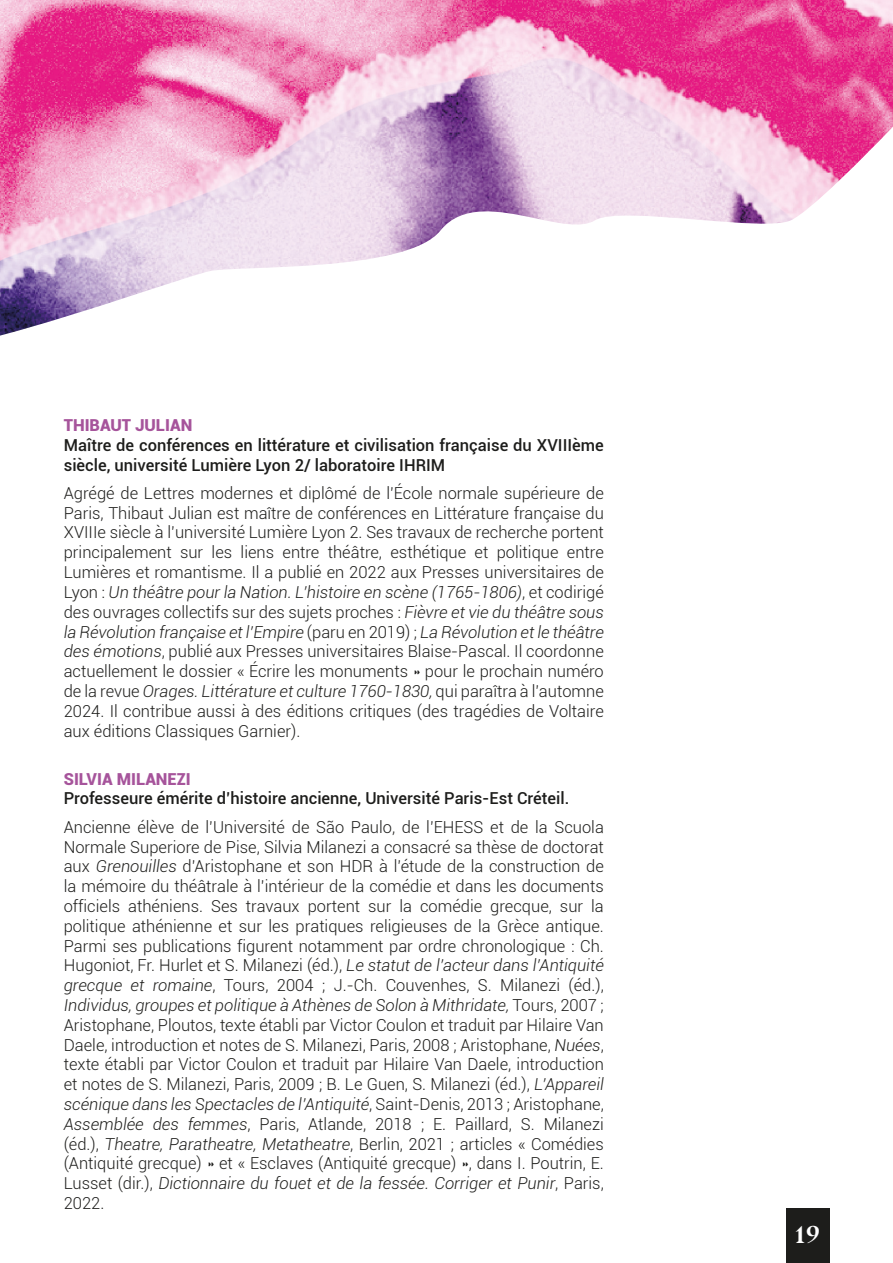
<style>
.page{position:relative;width:893px;height:1263px;background:#fff}
.page>*{position:absolute;margin:0;border:0;box-sizing:border-box;transform-origin:0 0}
.t1{font:700 28.5px "Bluu Next";color:#fff}
.t2{font:300 16.5px/19.8px "Roboto";color:#1d1d1b;text-align:justify}
.t3{font:500 16.5px/19.8px "Roboto";color:#1d1d1b}
.t4{font:900 16.5px "Roboto";color:#a6549b}
.s1{font-style:italic}
</style>
<div class="page">
<img style="left:0;top:0;width:893px;height:336px">
<div style="left:786px;top:1208px;width:43px;height:55px;background:#1d1d1b"></div>
<p class="t4" style="left:64px;top:413px;width:130px">THIBAUT JULIAN</p>
<p class="t3" style="left:64px;top:434px;width:541px">Maître de conférences en littérature et civilisation française du XVIIIème siècle, université Lumière Lyon 2/ laboratoire IHRIM</p>
<p class="t2" style="left:64px;top:483px;width:542px">Agrégé de Lettres modernes et diplômé de l’École normale supérieure de Paris, Thibaut Julian est maître de conférences en Littérature française du XVIIIe siècle à l’université Lumière Lyon 2. Ses travaux de recherche portent principalement sur les liens entre théâtre, esthétique et politique entre Lumières et romantisme. Il a publié en 2022 aux Presses universitaires de Lyon : <span class="s1">Un théâtre pour la Nation. L’histoire en scène (1765-1806)</span>, et codirigé des ouvrages collectifs sur des sujets proches : <span class="s1">Fièvre et vie du théâtre sous la Révolution française et l’Empire</span> (paru en 2019) ; <span class="s1">La Révolution et le théâtre des émotions</span>, publié aux Presses universitaires Blaise-Pascal. Il coordonne actuellement le dossier « Écrire les monuments » pour le prochain numéro de la revue <span class="s1">Orages. Littérature et culture 1760-1830,</span> qui paraîtra à l’automne 2024. Il contribue aussi à des éditions critiques (des tragédies de Voltaire aux éditions Classiques Garnier).</p>
<p class="t4" style="left:64px;top:767px;width:129px">SILVIA MILANEZI</p>
<p class="t3" style="left:64px;top:788px;width:507px">Professeure émérite d’histoire ancienne, Université Paris-Est Créteil.</p>
<p class="t2" style="left:64px;top:816px;width:542px">Ancienne élève de l’Université de São Paulo, de l’EHESS et de la Scuola Normale Superiore de Pise, Silvia Milanezi a consacré sa thèse de doctorat aux <span class="s1">Grenouilles</span> d’Aristophane et son HDR à l’étude de la construction de la mémoire du théâtrale à l’intérieur de la comédie et dans les documents officiels athéniens. Ses travaux portent sur la comédie grecque, sur la politique athénienne et sur les pratiques religieuses de la Grèce antique.<br>Parmi ses publications figurent notamment par ordre chronologique : Ch.<br>Hugoniot, Fr. Hurlet et S. Milanezi (éd.), <span class="s1">Le statut de l’acteur dans l’Antiquité grecque et romaine</span>, Tours, 2004 ; J.-Ch. Couvenhes, S. Milanezi (éd.), <span class="s1">Individus, groupes et politique à Athènes de Solon à Mithridate,</span> Tours, 2007 ; Aristophane, Ploutos, texte établi par Victor Coulon et traduit par Hilaire Van Daele, introduction et notes de S. Milanezi, Paris, 2008 ; Aristophane, <span class="s1">Nuées</span>, texte établi par Victor Coulon et traduit par Hilaire Van Daele, introduction et notes de S. Milanezi, Paris, 2009 ; B. Le Guen, S. Milanezi (éd.), <span class="s1">L’Appareil scénique dans les Spectacles de l’Antiquité</span>, Saint-Denis, 2013 ; Aristophane, <span class="s1">Assemblée des femmes</span>, Paris, Atlande, 2018 ; E. Paillard, S. Milanezi (éd.), <span class="s1">Theatre, Paratheatre, Metatheatre</span>, Berlin, 2021 ; articles « Comédies (Antiquité grecque) » et « Esclaves (Antiquité grecque) », dans I. Poutrin, E.<br>Lusset (dir.), <span class="s1">Dictionnaire du fouet et de la fessée. Corriger et Punir</span>, Paris, 2022.</p>
<h1 class="t1" style="left:795px;top:1216px;width:27px">19</h1>
</div>
